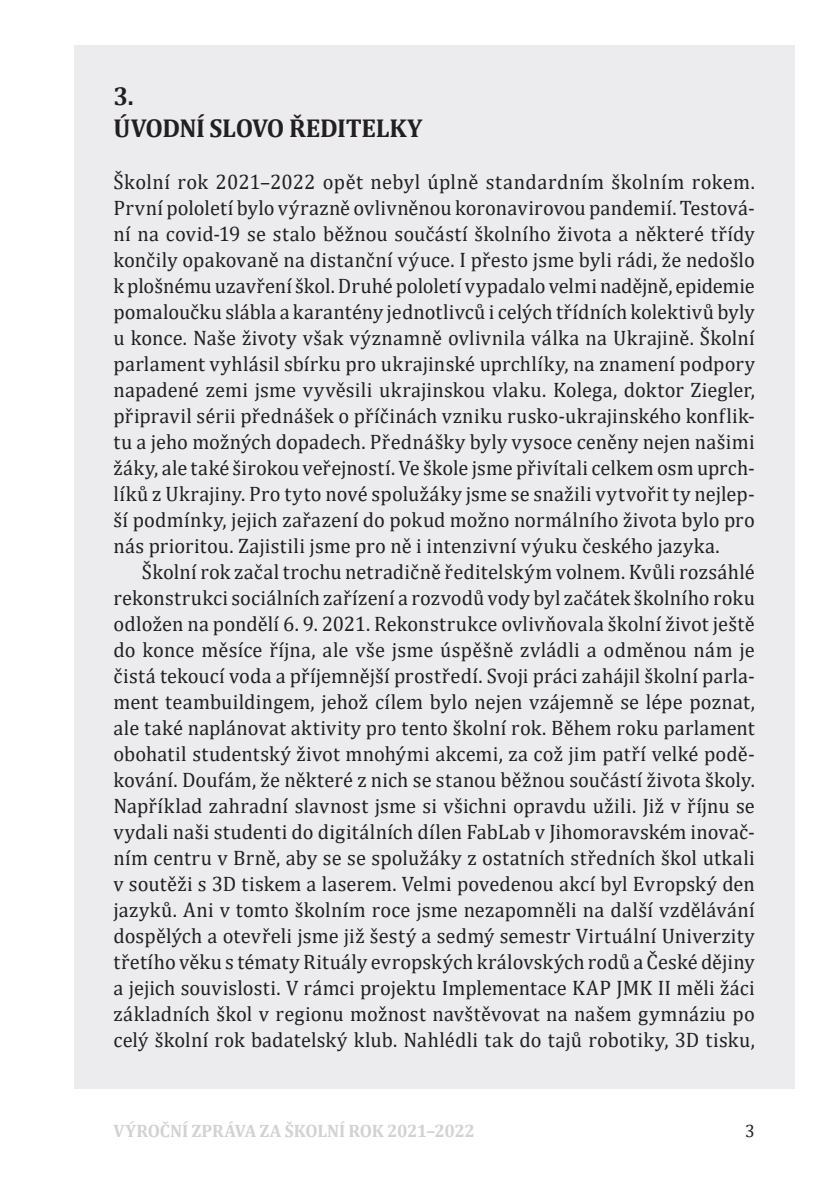
<style>
.page{position:relative;width:840px;height:1191px;background:#fff}
.page>*{position:absolute;margin:0;border:0;box-sizing:border-box;transform-origin:0 0}
.t1{font:700 26px/31.2px "Cambria";letter-spacing:-.015em;color:#231f20}
.t2{font:21px/26px "Cambria";letter-spacing:.015em;color:#231f20;text-align:justify}
.t3{font:700 18px "Cambria";letter-spacing:-.015em;color:#d1d2d4}
.t4{font:18px "Cambria";color:#231f20}
</style>
<div class="page">
<div style="left:74px;top:45px;width:720px;height:1044px;background:#ececee"></div>
<p class="t1" style="left:113px;top:80px;width:310px">3.<br>ÚVODNÍ SLOVO ŘEDITELKY</p>
<p class="t2" style="left:113px;top:168px;width:642px">Školní rok 2021–2022 opět nebyl úplně standardním školním rokem.<br>První pololetí bylo výrazně ovlivněnou koronavirovou pandemií. Testová&shy;ní na covid-19 se stalo běžnou součástí školního života a některé třídy končily opakovaně na distanční výuce. I přesto jsme byli rádi, že nedošlo k plošnému uzavření škol.Druhé pololetí vypadalo velmi nadějně, epidemie pomaloučku slábla a karantény jednotlivců i celých třídních kolektivů byly u konce. Naše životy však významně ovlivnila válka na Ukrajině. Školní parlament vyhlásil sbírku pro ukrajinské uprchlíky, na znamení podpory napadené zemi jsme vyvěsili ukrajinskou vlaku. Kolega, doktor Ziegler, připravil sérii přednášek o příčinách vzniku rusko-ukrajinského konflik&shy;tu a jeho možných dopadech. Přednášky byly vysoce ceněny nejen našimi žáky, ale také širokou veřejností. Ve škole jsme přivítali celkem osm uprch&shy;líků z Ukrajiny. Pro tyto nové spolužáky jsme se snažili vytvořit ty nejlep&shy;ší podmínky, jejich zařazení do pokud možno normálního života bylo pro nás prioritou. Zajistili jsme pro ně i intenzivní výuku českého jazyka.</p>
<p class="t2" style="left:113px;top:558px;width:642px;text-indent:28px">Školní rok začal trochu netradičně ředitelským volnem. Kvůli rozsáhlé rekonstrukci sociálních zařízení a rozvodů vody byl začátek školního roku odložen na pondělí 6. 9. 2021. Rekonstrukce ovlivňovala školní život ještě do konce měsíce října, ale vše jsme úspěšně zvládli a odměnou nám je čistá tekoucí voda a příjemnější prostředí. Svoji práci zahájil školní parla&shy;ment teambuildingem, jehož cílem bylo nejen vzájemně se lépe poznat, ale také naplánovat aktivity pro tento školní rok. Během roku parlament obohatil studentský život mnohými akcemi, za což jim patří velké podě&shy;kování. Doufám, že některé z nich se stanou běžnou součástí života školy.<br>Například zahradní slavnost jsme si všichni opravdu užili. Již v říjnu se vydali naši studenti do digitálních dílen FabLab v Jihomoravském inovač&shy;ním centru v Brně, aby se se spolužáky z ostatních středních škol utkali v soutěži s 3D tiskem a laserem. Velmi povedenou akcí byl Evropský den jazyků. Ani v tomto školním roce jsme nezapomněli na další vzdělávání dospělých a otevřeli jsme již šestý a sedmý semestr Virtuální Univerzity třetího věku s tématy Rituály evropských královských rodů a České dějiny a jejich souvislosti. V rámci projektu Implementace KAP JMK II měli žáci základních škol v regionu možnost navštěvovat na našem gymnáziu po celý školní rok badatelský klub. Nahlédli tak do tajů robotiky, 3D tisku,</p>
<p class="t3" style="left:113px;top:1118px;width:363px">VÝROČNÍ ZPRÁVA ZA ŠKOLNÍ ROK 2021–2022</p>
<p class="t4" style="left:744px;top:1120px;width:11px">3</p>
</div>
